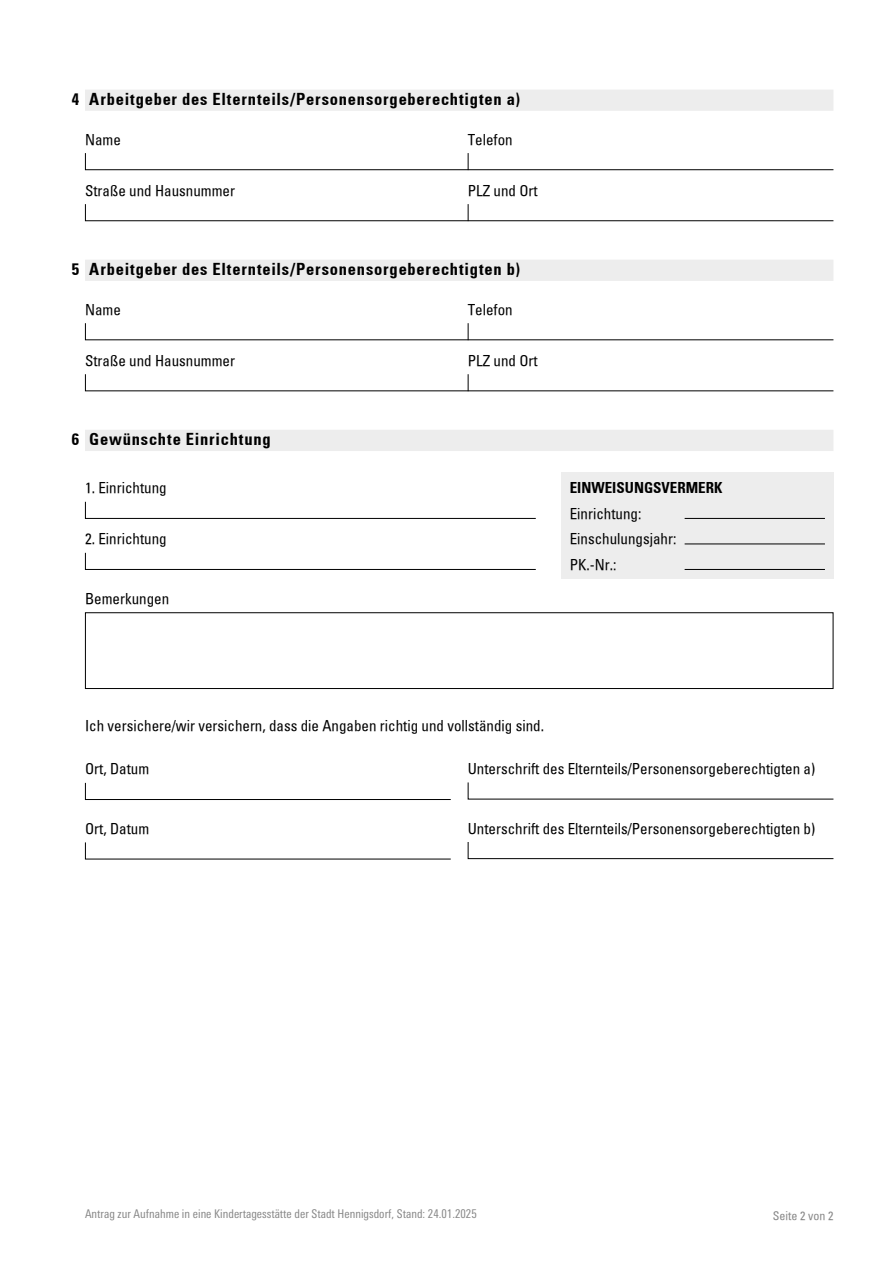
<style>
.page{position:relative;width:893px;height:1263px;background:#fff}
.page>*{position:absolute;margin:0;border:0;box-sizing:border-box;transform-origin:0 0}
.t1{font:16.5px "Univers Con Bold HDF";letter-spacing:.045em;color:#000}
.t2{font:15px/25.5px "Univers Condensed HDF";color:#000}
.t3{font:15px "Univers Con Bold HDF";color:#000}
.t4{font:condensed 12px "Univers Next Pro";color:#878787}
.t5{font:12px "Univers Condensed HDF";color:#878787}
</style>
<div class="page">
<div style="left:561px;top:472px;width:272px;height:106px;background:#ededed"></div>
<svg style="left:467px;top:842px;width:367px;height:17px"></svg>
<svg style="left:85px;top:153px;width:749px;height:17px"></svg>
<svg style="left:85px;top:323px;width:749px;height:18px"></svg>
<svg style="left:85px;top:501px;width:451px;height:18px"></svg>
<svg style="left:85px;top:552px;width:451px;height:18px"></svg>
<svg style="left:85px;top:204px;width:749px;height:17px"></svg>
<svg style="left:85px;top:374px;width:749px;height:18px"></svg>
<div style="left:85px;top:90px;width:748px;height:21px;background:#ededed"></div>
<div style="left:85px;top:260px;width:748px;height:21px;background:#ededed"></div>
<div style="left:85px;top:430px;width:748px;height:21px;background:#ededed"></div>
<div style="left:85px;top:612px;width:748px;height:77px;border:1px solid #000"></div>
<svg style="left:467px;top:782px;width:367px;height:18px"></svg>
<hr style="left:685px;top:544px;width:140px;height:1px;background:#000">
<hr style="left:685px;top:569px;width:140px;height:1px;background:#000">
<hr style="left:685px;top:518px;width:140px;height:1px;background:#000">
<svg style="left:85px;top:782px;width:366px;height:18px"></svg>
<svg style="left:85px;top:842px;width:366px;height:18px"></svg>
<h2 class="t1" style="left:72px;top:89px;width:450px">4 Arbeitgeber des Elternteils/Personensorgeberechtigten a)</h2>
<p class="t2" style="left:85px;top:126px;width:37px">Name</p>
<p class="t2" style="left:85px;top:177px;width:151px">Straße und Hausnummer</p>
<p class="t2" style="left:468px;top:126px;width:46px">Telefon</p>
<p class="t2" style="left:468px;top:177px;width:71px">PLZ und Ort</p>
<h2 class="t1" style="left:72px;top:259px;width:450px">5 Arbeitgeber des Elternteils/Personensorgeberechtigten b)</h2>
<p class="t2" style="left:85px;top:296px;width:37px">Name</p>
<p class="t2" style="left:85px;top:347px;width:151px">Straße und Hausnummer</p>
<h2 class="t1" style="left:72px;top:429px;width:200px">6 Gewünschte Einrichtung</h2>
<p class="t2" style="left:85px;top:475px;width:83px">1. Einrichtung</p>
<p class="t2" style="left:85px;top:526px;width:83px">2. Einrichtung</p>
<p class="t2" style="left:85px;top:585px;width:86px">Bemerkungen</p>
<p class="t2" style="left:468px;top:296px;width:46px">Telefon</p>
<p class="t2" style="left:468px;top:347px;width:71px">PLZ und Ort</p>
<p class="t3" style="left:570px;top:479px;width:154px">EINWEISUNGSVERMERK</p>
<p class="t2" style="left:570px;top:500px;width:108px">Einrichtung:<br>Einschulungsjahr:<br>PK.-Nr.:</p>
<p class="t2" style="left:85px;top:713px;width:461px">Ich versichere/wir versichern, dass die Angaben richtig und vollständig sind.</p>
<p class="t2" style="left:468px;top:755px;width:349px">Unterschrift des Elternteils/Personensorgeberechtigten a)</p>
<p class="t2" style="left:85px;top:755px;width:66px">Ort, Datum</p>
<p class="t2" style="left:85px;top:815px;width:66px">Ort, Datum</p>
<p class="t2" style="left:468px;top:815px;width:349px">Unterschrift des Elternteils/Personensorgeberechtigten b)</p>
<p class="t4" style="left:85px;top:1206px;width:393px">Antrag zur Aufnahme in eine Kindertagesstätte der Stadt Hennigsdorf, Stand: 24.01.2025</p>
<p class="t5" style="left:773px;top:1208px;width:62px">Seite 2 von 2</p>
</div>
